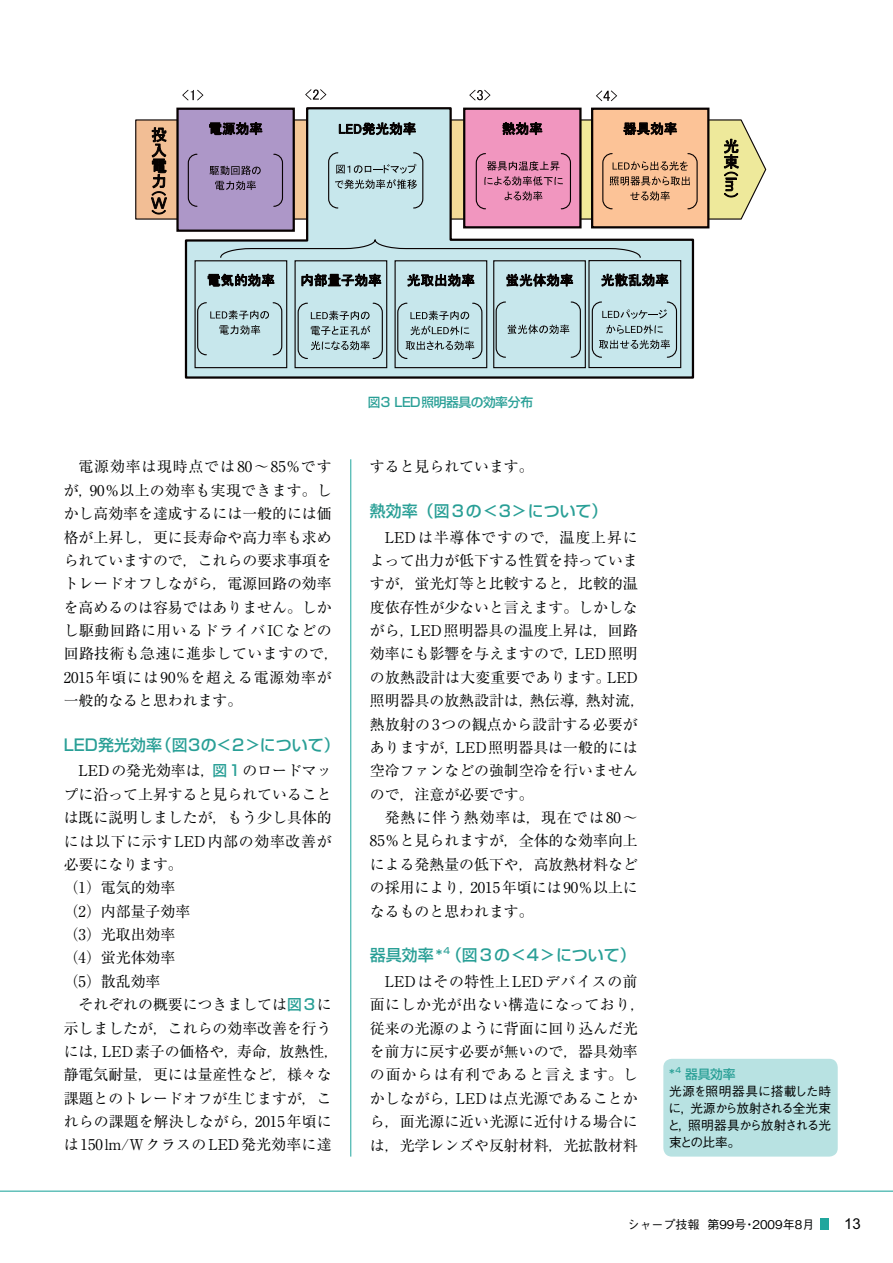
<style>
.page{position:relative;width:893px;height:1263px;background:#fff}
.page>*{position:absolute;margin:0;border:0;box-sizing:border-box;transform-origin:0 0}
.t1{font:15.9px "Shin Go Pro Medium 90 msp RKSJ H";color:#299f96}
.t2{font:15px "Arial";color:#000202}
.t3{font:14.85px/23.4px "Ryumin Pro Regular 90 msp RKSJ H";color:#000202}
.t4{font:12.75px/17px "Gothic BBB Pro Medium 90 msp RKSJ H";letter-spacing:-.065em;color:#000202;text-align:justify}
.t5{font:12.75px "Shin Go Pro Medium 90 msp RKSJ H";letter-spacing:-.035em;color:#299f96}
.t6{font:12px "Gothic BBB Pro Medium 90 msp RKSJ H";color:#000202}
.s1{font-family:"Shin Go Pro Medium 90 msp RKSJ H";color:#299f96}
.s2{font-size:14.85px}
</style>
<div class="page">
<div style="left:820px;top:1218px;width:9px;height:12px;background:#20a69d"></div>
<hr style="left:0;top:1191px;width:893px;height:1px;background:#20a69d">
<hr style="left:350px;top:459px;width:1px;height:698px;background:#20a69d">
<div style="left:663px;top:1059px;width:175px;height:98px;background:#b8e2e2;border-radius:9px"></div>
<svg style="left:135px;top:118px;width:632px;height:102px"></svg>
<svg style="left:184px;top:107px;width:511px;height:272px;background:#c1d7d7"></svg>
<div style="left:177px;top:109px;width:117px;height:122px;background:#ad97c8"></div>
<div style="left:176px;top:108px;width:119px;height:124px;border:2px solid #070101"></div>
<svg style="left:209px;top:122px;width:53px;height:13px"></svg>
<div style="left:464px;top:109px;width:116px;height:118px;background:#f196bf"></div>
<div style="left:463px;top:108px;width:118px;height:120px;border:2px solid #070101"></div>
<svg style="left:502px;top:122px;width:40px;height:13px"></svg>
<div style="left:592px;top:109px;width:116px;height:118px;background:#fcc397"></div>
<div style="left:591px;top:108px;width:118px;height:120px;border:2px solid #070101"></div>
<svg style="left:623px;top:122px;width:54px;height:13px"></svg>
<svg style="left:187px;top:153px;width:11px;height:54px"></svg>
<svg style="left:273px;top:153px;width:11px;height:54px"></svg>
<svg style="left:210px;top:166px;width:51px;height:9px"></svg>
<svg style="left:215px;top:181px;width:41px;height:9px"></svg>
<svg style="left:475px;top:153px;width:96px;height:57px"></svg>
<svg style="left:602px;top:153px;width:96px;height:57px"></svg>
<svg style="left:339px;top:122px;width:77px;height:16px"></svg>
<svg style="left:327px;top:152px;width:97px;height:57px;background:#b3cfd3"></svg>
<div style="left:194px;top:260px;width:93px;height:108px;border:1px solid #070101"></div>
<div style="left:294px;top:260px;width:93px;height:108px;border:1px solid #070101"></div>
<svg style="left:302px;top:274px;width:79px;height:13px"></svg>
<div style="left:394px;top:260px;width:93px;height:108px;border:1px solid #070101"></div>
<svg style="left:407px;top:274px;width:67px;height:15px"></svg>
<div style="left:493px;top:260px;width:93px;height:108px;border:1px solid #070101"></div>
<svg style="left:506px;top:274px;width:67px;height:15px"></svg>
<div style="left:588px;top:260px;width:93px;height:108px;border:1px solid #070101"></div>
<svg style="left:601px;top:274px;width:67px;height:17px"></svg>
<svg style="left:197px;top:274px;width:86px;height:82px;background:#abc6ca"></svg>
<svg style="left:297px;top:302px;width:86px;height:58px;background:#aecace"></svg>
<svg style="left:397px;top:302px;width:86px;height:58px;background:#aec9cd"></svg>
<svg style="left:495px;top:301px;width:86px;height:57px;background:#b9d7db"></svg>
<svg style="left:591px;top:301px;width:86px;height:57px;background:#afcbcf"></svg>
<svg style="left:151px;top:127px;width:16px;height:87px"></svg>
<svg style="left:724px;top:139px;width:15px;height:58px"></svg>
<svg style="left:220px;top:239px;width:421px;height:20px;background:#afcace"></svg>
<svg style="left:182px;top:90px;width:21px;height:11px"></svg>
<svg style="left:305px;top:89px;width:21px;height:11px"></svg>
<svg style="left:469px;top:90px;width:21px;height:11px"></svg>
<svg style="left:596px;top:90px;width:21px;height:11px"></svg>
<p class="t3" style="left:64px;top:457px;width:277px;text-indent:15px">電源効率は現時点では80～85％ですが，90％以上の効率も実現できます。しかし高効率を達成するには一般的には価格が上昇し，更に長寿命や高力率も求められていますので，これらの要求事項をトレードオフしながら，電源回路の効率を高めるのは容易ではありません。しかし駆動回路に用いるドライバICなどの回路技術も急速に進歩していますので，<br>2015年頃には90％を超える電源効率が一般的なると思われます。</p>
<p class="t1" style="left:64px;top:739px;width:277px">LED発光効率（図3の&lt;2&gt;について）</p>
<p class="t3" style="left:64px;top:761px;width:269px;text-indent:15px">LEDの発光効率は，<span class="s1">図1</span>のロードマップに沿って上昇すると見られていることは既に説明しましたが，もう少し具体的には以下に示すLED内部の効率改善が必要になります。<br>（1）電気的効率<br>（2）内部量子効率<br>（3）光取出効率<br>（4）蛍光体効率<br>（5）散乱効率</p>
<p class="t3" style="left:64px;top:995px;width:277px;text-align:center">それぞれの概要につきましては<span class="s1">図3</span>に<br>示しましたが，これらの効率改善を行うには，LED素子の価格や，寿命，放熱性，静電気耐量，更には量産性など，様々な課題とのトレードオフが生じますが，これらの課題を解決しながら，2015年頃には150lm/WクラスのLED発光効率に達</p>
<p class="t5" style="left:368px;top:397px;width:167px">図３ LED照明器具の効率分布</p>
<p class="t3" style="left:370px;top:457px;width:165px">すると見られています。</p>
<p class="t1" style="left:370px;top:505px;width:239px">熱効率（図3の&lt;3&gt;について）</p>
<p class="t3" style="left:370px;top:527px;width:277px;text-indent:15px">LEDは半導体ですので，温度上昇によって出力が低下する性質を持っていますが，蛍光灯等と比較すると，比較的温度依存性が少ないと言えます。しかしながら，LED照明器具の温度上昇は，回路効率にも影響を与えますので，LED照明の放熱設計は大変重要であります。LED照明器具の放熱設計は，熱伝導，熱対流，熱放射の3つの観点から設計する必要がありますが，LED照明器具は一般的には空冷ファンなどの強制空冷を行いませんので，注意が必要です。</p>
<p class="t3" style="left:370px;top:808px;width:269px;text-align:justify;text-indent:15px">発熱に伴う熱効率は，現在では80～85％と見られますが，全体的な効率向上による発熱量の低下や，高放熱材料などの採用により，2015年頃には90％以上になるものと思われます。</p>
<p class="t1" style="left:370px;top:949px;width:267px">器具効率<span class="s2">*</span><sup>4</sup>（図3の&lt;4&gt;について）</p>
<p class="t3" style="left:370px;top:972px;width:277px;text-align:center">LEDはその特性上LEDデバイスの前<br>面にしか光が出ない構造になっており，従来の光源のように背面に回り込んだ光を前方に戻す必要が無いので，器具効率の面からは有利であると言えます。しかしながら，LEDは点光源であることから，面光源に近い光源に近付ける場合には，光学レンズや反射材料，光拡散材料</p>
<p class="t5" style="left:669px;top:1069px;width:68px">*<sup>4</sup> 器具効率</p>
<p class="t4" style="left:667px;top:1084px;width:165px">光源を照明器具に搭載した時に，光源から放射される全光束と，照明器具から放射される光束との比率。</p>
<p class="t6" style="left:627px;top:1220px;width:188px">シャープ技報 第99号・2009年8月</p>
<p class="t2" style="left:844px;top:1215px;width:18px">13</p>
</div>
